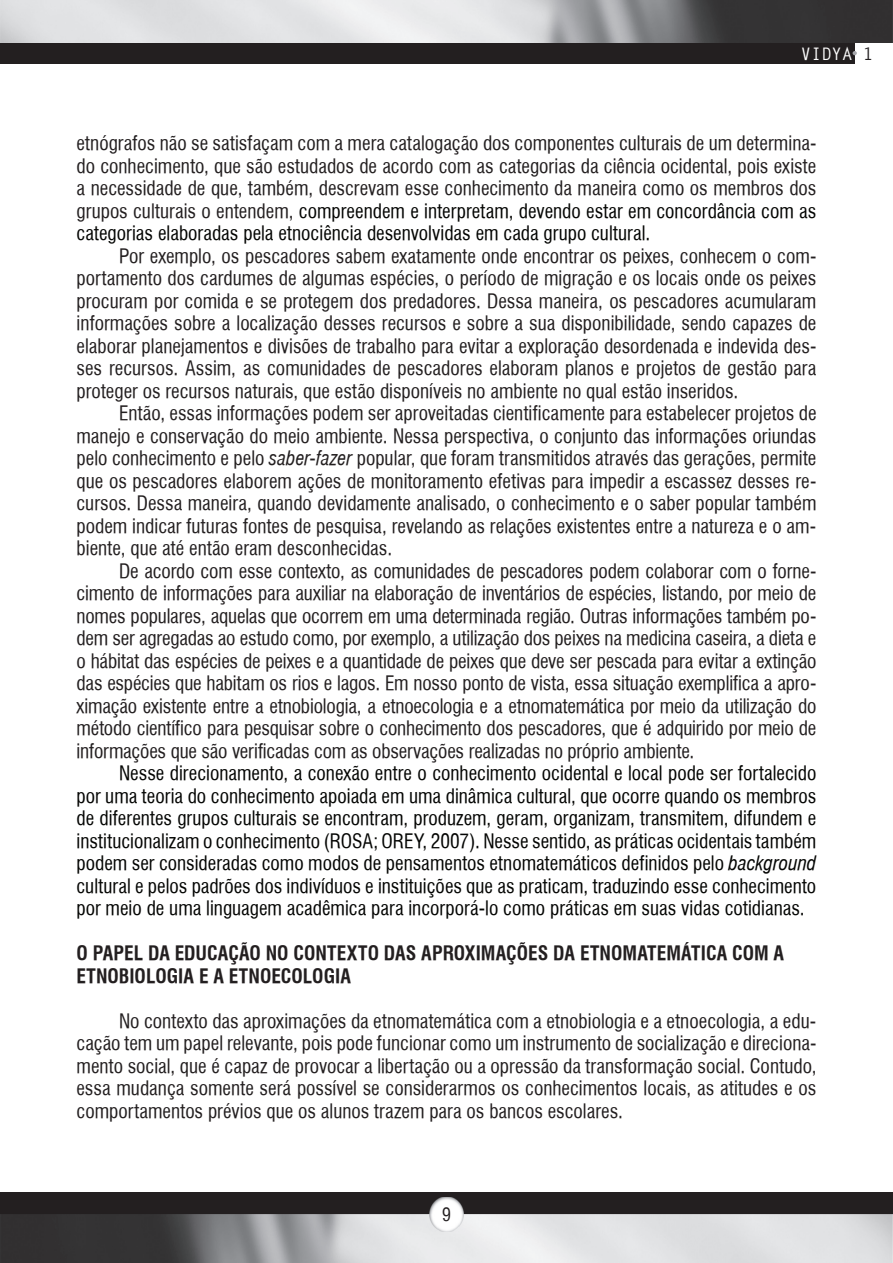
<style>
.page{position:relative;width:893px;height:1263px;background:#fff}
.page>*{position:absolute;margin:0;border:0;box-sizing:border-box;transform-origin:0 0}
.t1{font:19.5px/22.5px "Halvett Condensed";color:#231f20;text-align:justify}
.t2{font:19.5px/22.5px "Halvett Condensed";color:#040503;text-align:justify}
.t3{font:700 condensed 19.5px/22.5px "Halvett";color:#231f20}
.t4{font:18px "Halvett Condensed";color:#231f20}
.t5{font:700 17.25px "Letter Gothic Std";color:#fff}
.s1{color:#231f20}
.s2{color:#040503}
.s3{font-family:"Halvett";font-style:italic;font-stretch:condensed}
</style>
<div class="page">
<div style="left:0;top:0;width:855px;height:64px;background:#231f20"></div>
<div style="left:0;top:1193px;width:893px;height:70px;background:#231f20"></div>
<img style="left:0;top:0;width:893px;height:43px">
<img style="left:0;top:1214px;width:893px;height:49px">
<svg style="left:853px;top:51px;width:4px;height:4px"></svg>
<img style="left:429px;top:1197px;width:34px;height:34px">
<p class="t5" style="left:801px;top:43px;width:74px">VIDYA <span class="s1">1</span></p>
<p class="t1" style="left:77px;top:132px;width:741px">etnógrafos não se satisfaçam com a mera catalogação dos componentes culturais de um determina&shy;do conhecimento, que são estudados de acordo com as categorias da ciência ocidental, pois existe a necessidade de que, também, descrevam esse conhecimento da maneira como os membros dos grupos culturais o entendem, <span class="s2">compreendem e interpretam, devendo estar em concordância com as categorias elaboradas pela etnociência desenvolvidas em cada grupo cultural.</span></p>
<p class="t1" style="left:77px;top:244px;width:741px;text-indent:43px">Por exemplo, os pescadores sabem exatamente onde encontrar os peixes, conhecem o com&shy;portamento dos cardumes de algumas espécies, o período de migração e os locais onde os peixes procuram por comida e se protegem dos predadores. Dessa maneira, os pescadores acumularam informações sobre a localização desses recursos e sobre a sua disponibilidade, sendo capazes de elaborar planejamentos e divisões de trabalho para evitar a exploração desordenada e indevida des&shy;ses recursos. Assim, as comunidades de pescadores elaboram planos e projetos de gestão para proteger os recursos naturais, que estão disponíveis no ambiente no qual estão inseridos.</p>
<p class="t1" style="left:77px;top:402px;width:741px;text-indent:43px">Então, essas informações podem ser aproveitadas cientificamente para estabelecer projetos de manejo e conservação do meio ambiente. Nessa perspectiva, o conjunto das informações oriundas pelo conhecimento e pelo <span class="s3">saber</span>-<span class="s3">fazer</span> popular, que foram transmitidos através das gerações, permite que os pescadores elaborem ações de monitoramento efetivas para impedir a escassez desses re&shy;cursos. Dessa maneira, quando devidamente analisado, o conhecimento e o saber popular também podem indicar futuras fontes de pesquisa, revelando as relações existentes entre a natureza e o am&shy;biente, que até então eram desconhecidas.</p>
<p class="t1" style="left:77px;top:559px;width:741px;text-indent:43px">De acordo com esse contexto, as comunidades de pescadores podem colaborar com o forne&shy;cimento de informações para auxiliar na elaboração de inventários de espécies, listando, por meio de nomes populares, aquelas que ocorrem em uma determinada região. Outras informações também po&shy;dem ser agregadas ao estudo como, por exemplo, a utilização dos peixes na medicina caseira, a dieta e o hábitat das espécies de peixes e a quantidade de peixes que deve ser pescada para evitar a extinção das espécies que habitam os rios e lagos. Em nosso ponto de vista, essa situação exemplifica a apro&shy;ximação existente entre a etnobiologia, a etnoecologia e a etnomatemática por meio da utilização do método científico para pesquisar sobre o conhecimento dos pescadores, que é adquirido por meio de informações que são verificadas com as observações realizadas no próprio ambiente.</p>
<p class="t2" style="left:77px;top:762px;width:741px;text-indent:43px">Nesse direcionamento, a conexão entre o conhecimento ocidental e local pode ser fortalecido por uma teoria do conhecimento apoiada em uma dinâmica cultural, que ocorre quando os membros de diferentes grupos culturais se encontram, produzem, geram, organizam, transmitem, difundem e institucionalizam o conhecimento (ROSA; OREY, 2007). Nesse sentido, as práticas ocidentais também podem ser consideradas como modos de pensamentos etnomatemáticos definidos pelo <span class="s3">background </span>cultural e pelos padrões dos indivíduos e instituições que as praticam, traduzindo esse conhecimento por meio de uma linguagem acadêmica para incorporá-lo como práticas em suas vidas cotidianas.</p>
<p class="t3" style="left:77px;top:942px;width:709px">O PAPEL DA EDUCAÇÃO NO CONTEXTO DAS APROXIMAÇÕES DA ETNOMATEMÁTICA COM A<br>ETNOBIOLOGIA E A ETNOECOLOGIA</p>
<p class="t1" style="left:77px;top:1009px;width:741px;text-indent:43px">No contexto das aproximações da etnomatemática com a etnobiologia e a etnoecologia, a edu&shy;cação tem um papel relevante, pois pode funcionar como um instrumento de socialização e direciona&shy;mento social, que é capaz de provocar a libertação ou a opressão da transformação social. Contudo, essa mudança somente será possível se considerarmos os conhecimentos locais, as atitudes e os comportamentos prévios que os alunos trazem para os bancos escolares.</p>
<p class="t4" style="left:442px;top:1204px;width:10px">9</p>
</div>
